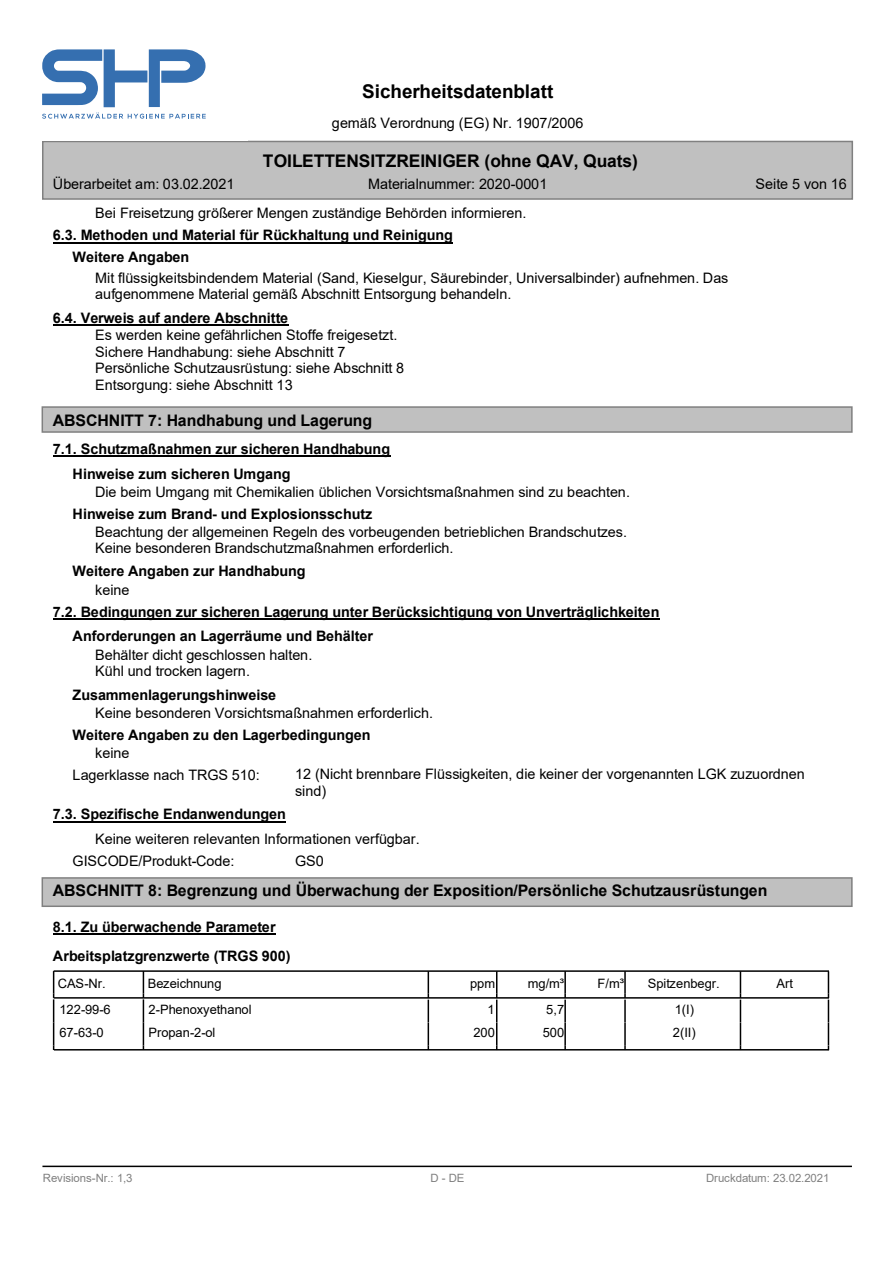
<style>
.page{position:relative;width:893px;height:1263px;background:#fff}
.page>*{position:absolute;margin:0;border:0;box-sizing:border-box;transform-origin:0 0}
.t1{font:700 18.9px "Arial";color:#000}
.t2{font:700 17.4px "Arial";letter-spacing:-.005em;color:#000}
.t3{font:700 15.9px "Arial";letter-spacing:-.005em;color:#000}
.t4{font:14.4px/16.5px "Arial";color:#000}
.t5{font:700 14.4px/28.8px "Arial";letter-spacing:-.005em;color:#000}
.t6{font:12.9px "Arial";color:#000}
.t7{font:11.4px "Arial";letter-spacing:-.005em;color:#808080}
</style>
<div class="page">
<div style="left:43px;top:141px;width:809px;height:58px;background:#c0c0c0"></div>
<div style="left:42px;top:141px;width:811px;height:59px;border:2px solid #808080"></div>
<div style="left:42px;top:407px;width:810px;height:25px;background:#c0c0c0"></div>
<div style="left:42px;top:406px;width:810px;height:27px;border:2px solid #808080"></div>
<div style="left:42px;top:878px;width:810px;height:28px;background:#c0c0c0"></div>
<div style="left:42px;top:877px;width:810px;height:30px;border:2px solid #808080"></div>
<hr style="left:42px;top:1165px;width:810px;height:2px;background:#000">
<hr style="left:54px;top:970px;width:775px;height:2px;background:#000">
<hr style="left:564px;top:971px;width:2px;height:22px;background:#000">
<hr style="left:624px;top:971px;width:2px;height:22px;background:#000">
<hr style="left:54px;top:997px;width:775px;height:1px;background:#000">
<hr style="left:564px;top:999px;width:2px;height:23px;background:#000">
<hr style="left:564px;top:1022px;width:2px;height:23px;background:#000">
<hr style="left:624px;top:999px;width:2px;height:23px;background:#000">
<hr style="left:624px;top:1022px;width:2px;height:23px;background:#000">
<hr style="left:54px;top:1049px;width:775px;height:1px;background:#000">
<svg style="left:53px;top:971px;width:1px;height:79px"></svg>
<svg style="left:143px;top:972px;width:1px;height:77px"></svg>
<svg style="left:428px;top:971px;width:1px;height:78px"></svg>
<svg style="left:496px;top:971px;width:1px;height:78px"></svg>
<svg style="left:740px;top:971px;width:1px;height:78px"></svg>
<svg style="left:828px;top:971px;width:1px;height:78px"></svg>
<hr style="left:53px;top:242px;width:400px;height:1px;background:#000">
<hr style="left:53px;top:324px;width:235px;height:2px;background:#000">
<hr style="left:53px;top:455px;width:337px;height:2px;background:#000">
<hr style="left:53px;top:618px;width:606px;height:2px;background:#000">
<hr style="left:53px;top:821px;width:233px;height:1px;background:#000">
<hr style="left:53px;top:933px;width:223px;height:2px;background:#000">
<svg style="left:42px;top:49px;width:164px;height:70px"></svg>
<h1 class="t1" style="left:362px;top:78px;width:193px">Sicherheitsdatenblatt</h1>
<p class="t4" style="left:332px;top:115px;width:253px">gemäß Verordnung (EG) Nr. 1907/2006</p>
<p class="t2" style="left:263px;top:149px;width:376px">TOILETTENSITZREINIGER (ohne QAV, Quats)</p>
<p class="t4" style="left:53px;top:176px;width:183px">Überarbeitet am: 03.02.2021</p>
<p class="t4" style="left:368px;top:176px;width:181px">Materialnummer: 2020-0001</p>
<p class="t4" style="left:755px;top:176px;width:93px">Seite 5 von 16</p>
<p class="t4" style="left:95px;top:205px;width:433px">Bei Freisetzung größerer Mengen zuständige Behörden informieren.</p>
<p class="t5" style="left:53px;top:221px;width:402px">6.3. Methoden und Material für Rückhaltung und Reinigung</p>
<p class="t4" style="left:95px;top:269px;width:635px">Mit flüssigkeitsbindendem Material (Sand, Kieselgur, Säurebinder, Universalbinder) aufnehmen. Das aufgenommene Material gemäß Abschnitt Entsorgung behandeln.</p>
<p class="t5" style="left:73px;top:243px;width:118px">Weitere Angaben</p>
<p class="t5" style="left:53px;top:303px;width:237px">6.4. Verweis auf andere Abschnitte</p>
<p class="t4" style="left:95px;top:327px;width:310px">Es werden keine gefährlichen Stoffe freigesetzt.<br>Sichere Handhabung: siehe Abschnitt 7<br>Persönliche Schutzausrüstung: siehe Abschnitt 8<br>Entsorgung: siehe Abschnitt 13</p>
<p class="t3" style="left:53px;top:409px;width:321px">ABSCHNITT 7: Handhabung und Lagerung</p>
<p class="t5" style="left:53px;top:434px;width:339px">7.1. Schutzmaßnahmen zur sicheren Handhabung</p>
<p class="t4" style="left:95px;top:483px;width:536px">Die beim Umgang mit Chemikalien üblichen Vorsichtsmaßnahmen sind zu beachten.</p>
<p class="t5" style="left:73px;top:460px;width:220px">Hinweise zum sicheren Umgang</p>
<p class="t5" style="left:73px;top:499px;width:301px">Hinweise zum Brand- und Explosionsschutz</p>
<p class="t4" style="left:95px;top:523px;width:533px">Beachtung der allgemeinen Regeln des vorbeugenden betrieblichen Brandschutzes.<br>Keine besonderen Brandschutzmaßnahmen erforderlich.</p>
<p class="t5" style="left:73px;top:557px;width:235px">Weitere Angaben zur Handhabung</p>
<p class="t5" style="left:53px;top:598px;width:608px">7.2. Bedingungen zur sicheren Lagerung unter Berücksichtigung von Unverträglichkeiten</p>
<p class="t4" style="left:95px;top:646px;width:219px">Behälter dicht geschlossen halten.<br>Kühl und trocken lagern.</p>
<p class="t4" style="left:95px;top:581px;width:36px">keine</p>
<p class="t5" style="left:73px;top:622px;width:302px">Anforderungen an Lagerräume und Behälter</p>
<p class="t5" style="left:73px;top:680px;width:205px">Zusammenlagerungshinweise</p>
<p class="t4" style="left:95px;top:704px;width:339px">Keine besonderen Vorsichtsmaßnahmen erforderlich.</p>
<p class="t5" style="left:73px;top:721px;width:299px">Weitere Angaben zu den Lagerbedingungen</p>
<p class="t4" style="left:295px;top:766px;width:511px">12 (Nicht brennbare Flüssigkeiten, die keiner der vorgenannten LGK zuzuordnen sind)</p>
<p class="t4" style="left:95px;top:745px;width:36px">keine</p>
<p class="t4" style="left:73px;top:766px;width:189px">Lagerklasse nach TRGS 510:</p>
<p class="t5" style="left:53px;top:800px;width:235px">7.3. Spezifische Endanwendungen</p>
<p class="t4" style="left:73px;top:828px;width:349px;line-height:21.6px;text-indent:22px">Keine weiteren relevanten Informationen verfügbar.<br>GISCODE/Produkt-Code:</p>
<p class="t4" style="left:295px;top:852px;width:30px">GS0</p>
<p class="t3" style="left:53px;top:879px;width:716px">ABSCHNITT 8: Begrenzung und Überwachung der Exposition/Persönliche Schutzausrüstungen</p>
<p class="t5" style="left:53px;top:912px;width:239px">8.1. Zu überwachende Parameter<br>Arbeitsplatzgrenzwerte (TRGS 900)</p>
<p class="t6" style="left:58px;top:974px;width:49px">CAS-Nr.</p>
<p class="t6" style="left:148px;top:974px;width:76px">Bezeichnung</p>
<p class="t6" style="left:470px;top:974px;width:27px">ppm</p>
<p class="t6" style="left:528px;top:974px;width:38px">mg/m³</p>
<p class="t6" style="left:598px;top:974px;width:28px">F/m³</p>
<p class="t6" style="left:648px;top:974px;width:73px">Spitzenbegr.</p>
<p class="t6" style="left:776px;top:974px;width:18px">Art</p>
<p class="t6" style="left:59px;top:1001px;width:53px">122-99-6</p>
<p class="t6" style="left:149px;top:1001px;width:105px">2-Phenoxyethanol</p>
<p class="t6" style="left:487px;top:1001px;width:9px">1</p>
<p class="t6" style="left:546px;top:1001px;width:19px">5,7</p>
<p class="t6" style="left:675px;top:1001px;width:21px">1(I)</p>
<p class="t6" style="left:59px;top:1024px;width:46px">67-63-0</p>
<p class="t6" style="left:149px;top:1024px;width:68px">Propan-2-ol</p>
<p class="t6" style="left:473px;top:1024px;width:23px">200</p>
<p class="t6" style="left:543px;top:1024px;width:23px">500</p>
<p class="t6" style="left:673px;top:1024px;width:24px">2(II)</p>
<p class="t7" style="left:43px;top:1170px;width:91px">Revisions-Nr.: 1,3</p>
<p class="t7" style="left:430px;top:1170px;width:35px">D - DE</p>
<p class="t7" style="left:706px;top:1170px;width:125px">Druckdatum: 23.02.2021</p>
</div>
